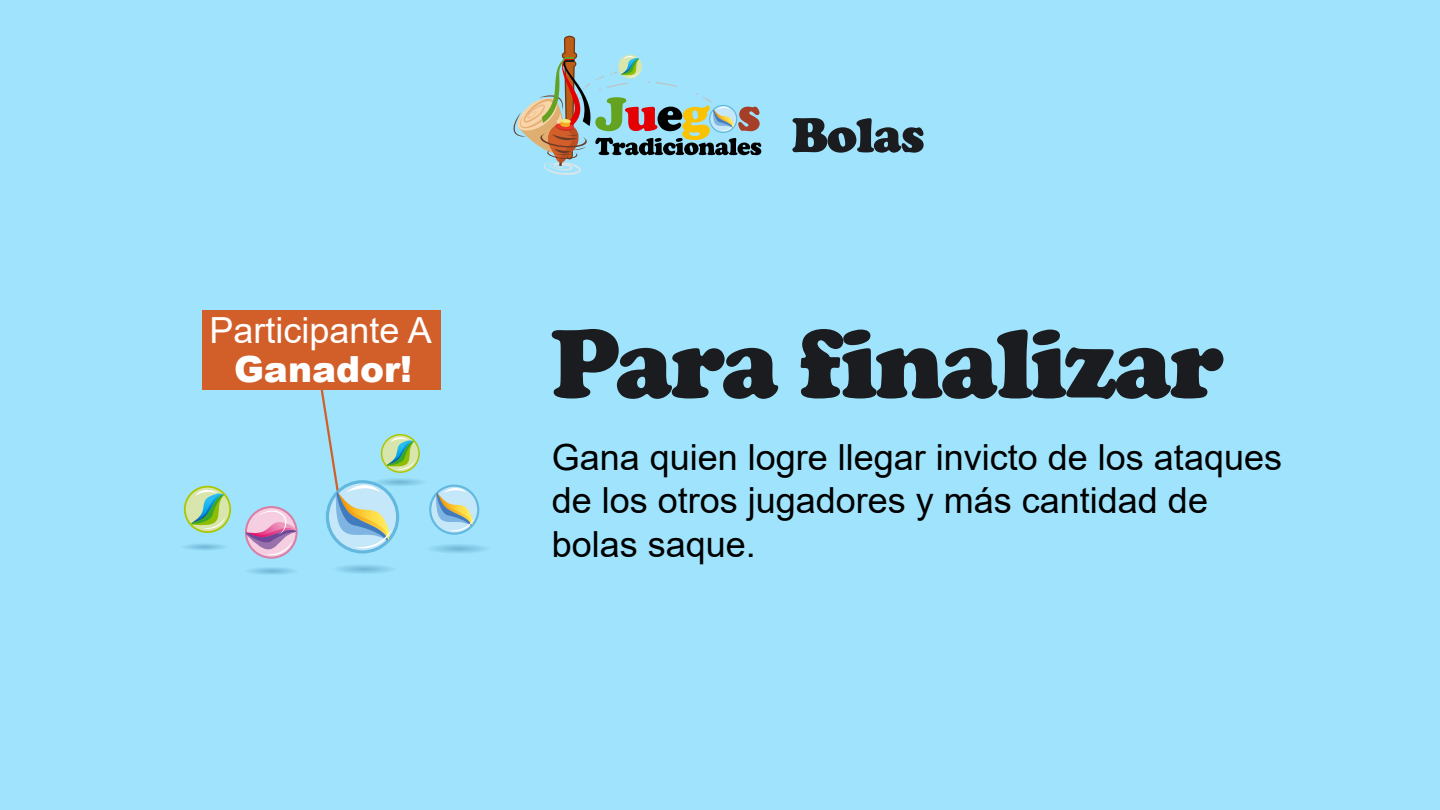
<style>
.page{position:relative;width:1440px;height:810px;background:#9fe4fc}
.page>*{position:absolute;margin:0;border:0;box-sizing:border-box;transform-origin:0 0}
.t1{font:900 101.93px "Cooper";letter-spacing:-.025em;color:#1b1c20}
.t2{font:900 50.62px "Cooper";letter-spacing:-.025em;color:#1b1c20}
.t3{font:36px/43.2px "Arial";color:#000}
.t4{font:36px "Arial";color:#fff}
.t5{font:900 36px "Arial";color:#fff}
</style>
<div class="page">
<svg style="left:327px;top:561px;width:74px;height:15px"></svg>
<svg style="left:421px;top:541px;width:74px;height:15px"></svg>
<svg style="left:241px;top:564px;width:61px;height:13px"></svg>
<svg style="left:177px;top:541px;width:55px;height:11px"></svg>
<div style="left:203px;top:310px;width:238px;height:80px;background:#d25f29"></div>
<svg style="left:430px;top:486px;width:48px;height:48px"></svg>
<div style="left:429px;top:485px;width:50px;height:50px;border:2px solid #62b8df;border-radius:50%"></div>
<svg style="left:436px;top:488px;width:38px;height:43px"></svg>
<svg style="left:184px;top:486px;width:47px;height:47px"></svg>
<div style="left:245px;top:506px;width:53px;height:53px;border:2px solid #d97ea7;border-radius:50%"></div>
<svg style="left:246px;top:510px;width:51px;height:45px"></svg>
<svg style="left:320px;top:390px;width:100px;height:158px"></svg>
<svg style="left:513px;top:36px;width:248px;height:139px"></svg>
<p class="t4" style="left:210px;top:306px;width:224px">Participante A</p>
<p class="t5" style="left:234px;top:343px;width:180px">Ganador!</p>
<h2 class="t2" style="left:792px;top:106px;width:135px">Bolas</h2>
<h1 class="t1" style="left:550px;top:304px;width:675px">Para finalizar</h1>
<p class="t3" style="left:552px;top:436px;width:732px">Gana quien logre llegar invicto de los ataques de los otros jugadores y más cantidad de bolas saque.</p>
</div>
